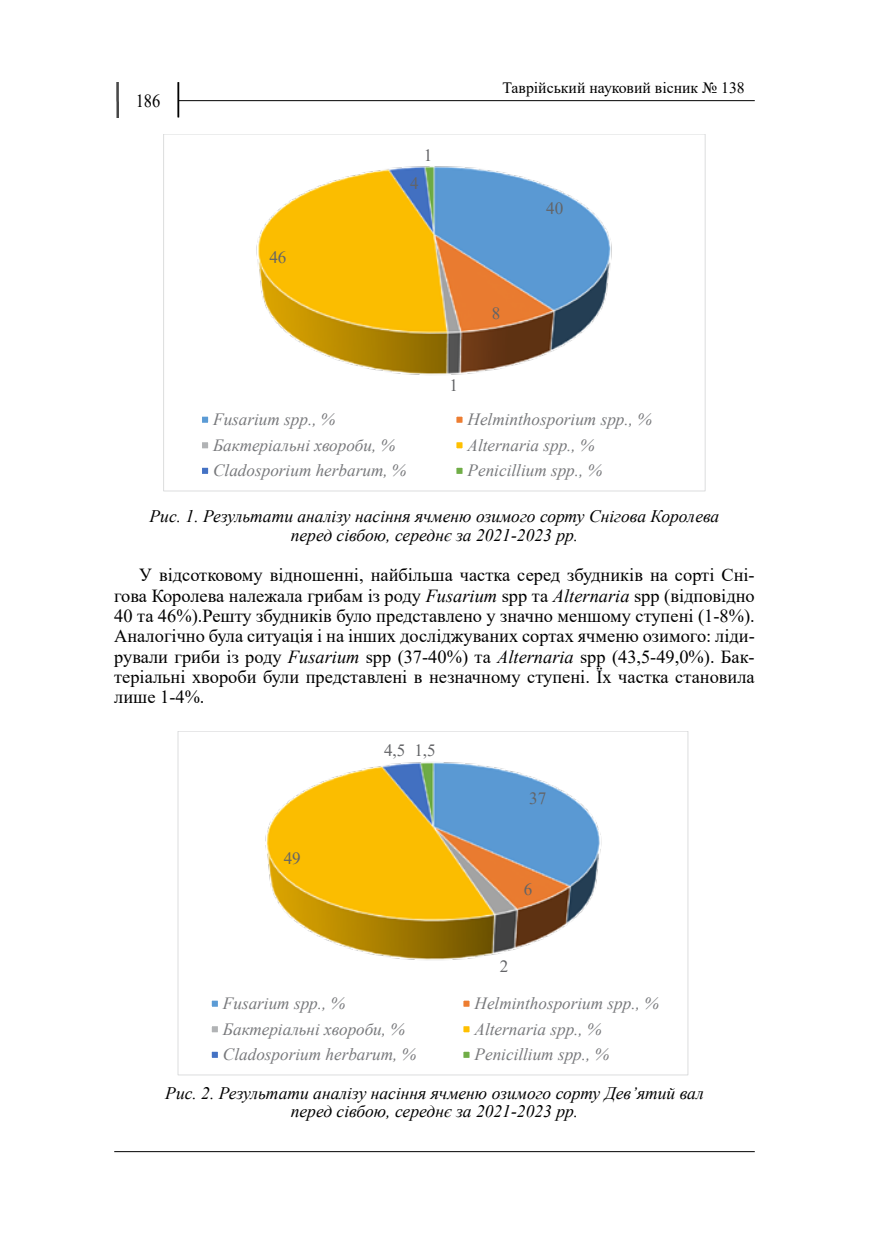
<style>
.page{position:relative;width:869px;height:1241px;background:#fff}
.page>*{position:absolute;margin:0;border:0;box-sizing:border-box;transform-origin:0 0}
.t1{font:18.38px/20.3px "Times New Roman";color:#000;text-align:justify}
.t2{font:18.38px "Times New Roman";color:#000;scale:.9 1}
.t3{font:italic 17.5px/18.4px "Times New Roman";color:#000;text-align:center}
.t4{font:italic 17.15px "Times New Roman";color:#77787b}
.t5{font:17.15px "Times New Roman";color:#636467}
.t6{font:15.75px "Times New Roman";color:#000}
.s1{font-style:italic}
</style>
<div class="page">
<hr style="left:114px;top:1150px;width:640px;height:1px;background:#000">
<hr style="left:178px;top:100px;width:576px;height:1px;background:#000">
<hr style="left:177px;top:82px;width:1px;height:35px;background:#000">
<hr style="left:178px;top:82px;width:1px;height:35px;background:#000">
<img style="left:116px;top:82px;width:3px;height:35px">
<img style="left:256px;top:166px;width:356px;height:209px">
<div style="left:201px;top:415px;width:8px;height:9px;background:#5b9bd5"></div>
<div style="left:199px;top:414px;width:11px;height:11px;border:2px solid #fff"></div>
<div style="left:455px;top:415px;width:8px;height:9px;background:#ed7d31"></div>
<div style="left:454px;top:414px;width:11px;height:11px;border:2px solid #fff"></div>
<svg style="left:202px;top:442px;width:5px;height:5px"></svg>
<div style="left:199px;top:439px;width:11px;height:11px;border:2px solid #fff"></div>
<svg style="left:457px;top:442px;width:5px;height:5px"></svg>
<div style="left:454px;top:439px;width:11px;height:11px;border:2px solid #fff"></div>
<div style="left:201px;top:466px;width:8px;height:9px;background:#4472c4"></div>
<div style="left:199px;top:465px;width:11px;height:11px;border:2px solid #fff"></div>
<div style="left:455px;top:466px;width:8px;height:9px;background:#70ad47"></div>
<div style="left:454px;top:465px;width:11px;height:11px;border:2px solid #fff"></div>
<img style="left:265px;top:762px;width:337px;height:198px">
<div style="left:210px;top:999px;width:9px;height:8px;background:#5b9bd5"></div>
<div style="left:209px;top:998px;width:11px;height:11px;border:2px solid #fff"></div>
<div style="left:462px;top:999px;width:8px;height:8px;background:#ed7d31"></div>
<div style="left:461px;top:998px;width:11px;height:11px;border:2px solid #fff"></div>
<svg style="left:212px;top:1026px;width:5px;height:5px"></svg>
<div style="left:209px;top:1023px;width:11px;height:11px;border:2px solid #fff"></div>
<svg style="left:464px;top:1026px;width:5px;height:5px"></svg>
<div style="left:461px;top:1023px;width:11px;height:11px;border:2px solid #fff"></div>
<div style="left:210px;top:1050px;width:9px;height:8px;background:#4472c4"></div>
<div style="left:209px;top:1049px;width:11px;height:11px;border:2px solid #fff"></div>
<div style="left:462px;top:1050px;width:8px;height:8px;background:#70ad47"></div>
<div style="left:461px;top:1049px;width:11px;height:11px;border:2px solid #fff"></div>
<p class="t2" style="left:136px;top:87px;width:29px">186</p>
<p class="t5" style="left:269px;top:245px;width:19px">46</p>
<p class="t5" style="left:423px;top:143px;width:10px">1</p>
<p class="t5" style="left:410px;top:171px;width:10px">4</p>
<p class="t6" style="left:502px;top:77px;width:244px">Таврійський науковий вісник № 138</p>
<p class="t5" style="left:546px;top:196px;width:19px">40</p>
<p class="t5" style="left:449px;top:373px;width:10px">1</p>
<p class="t5" style="left:491px;top:301px;width:10px">8</p>
<p class="t4" style="left:213px;top:407px;width:123px">Fusarium spp., %</p>
<p class="t4" style="left:467px;top:407px;width:185px">Helminthosporium spp., %</p>
<p class="t4" style="left:213px;top:434px;width:183px">Бактеріальні хвороби, %</p>
<p class="t4" style="left:467px;top:433px;width:128px">Alternaria spp., %</p>
<p class="t4" style="left:213px;top:458px;width:194px">Cladosporium herbarum, %</p>
<p class="t4" style="left:467px;top:458px;width:136px">Penicillium spp., %</p>
<p class="t3" style="left:149px;top:507px;width:571px">Рис. 1. Результати аналізу насіння ячменю озимого сорту Снігова Королева перед сівбою, середнє за 2021-2023 рр.</p>
<p class="t1" style="left:114px;top:564px;width:641px;text-indent:25px">У відсотковому відношенні, найбільша частка серед збудників на сорті Сні&shy;гова Королева належала грибам із роду <span class="s1">Fusarium</span> spp та <span class="s1">Alternaria</span> spp (відповідно 40 та 46%).Решту збудників було представлено у значно меншому ступені (1-8%).<br>Аналогічно була ситуація і на інших досліджуваних сортах ячменю озимого: ліди&shy;рували гриби із роду <span class="s1">Fusarium</span> spp (37-40%) та <span class="s1">Alternaria</span> spp (43,5-49,0%). Бак&shy;теріальні хвороби були представлені в незначному ступені. Їх частка становила лише 1-4%.</p>
<p class="t5" style="left:283px;top:846px;width:19px">49</p>
<p class="t5" style="left:384px;top:738px;width:53px">4,5 1,5</p>
<p class="t5" style="left:529px;top:786px;width:19px">37</p>
<p class="t5" style="left:523px;top:877px;width:10px">6</p>
<p class="t5" style="left:499px;top:953px;width:10px">2</p>
<p class="t4" style="left:223px;top:991px;width:123px">Fusarium spp., %</p>
<p class="t4" style="left:474px;top:991px;width:185px">Helminthosporium spp., %</p>
<p class="t4" style="left:223px;top:1017px;width:183px">Бактеріальні хвороби, %</p>
<p class="t4" style="left:474px;top:1016px;width:128px">Alternaria spp., %</p>
<p class="t4" style="left:223px;top:1042px;width:194px">Cladosporium herbarum, %</p>
<p class="t4" style="left:474px;top:1042px;width:136px">Penicillium spp., %</p>
<p class="t3" style="left:165px;top:1083px;width:539px">Рис. 2. Результати аналізу насіння ячменю озимого сорту Дев’ятий вал перед сівбою, середнє за 2021-2023 рр.</p>
</div>
